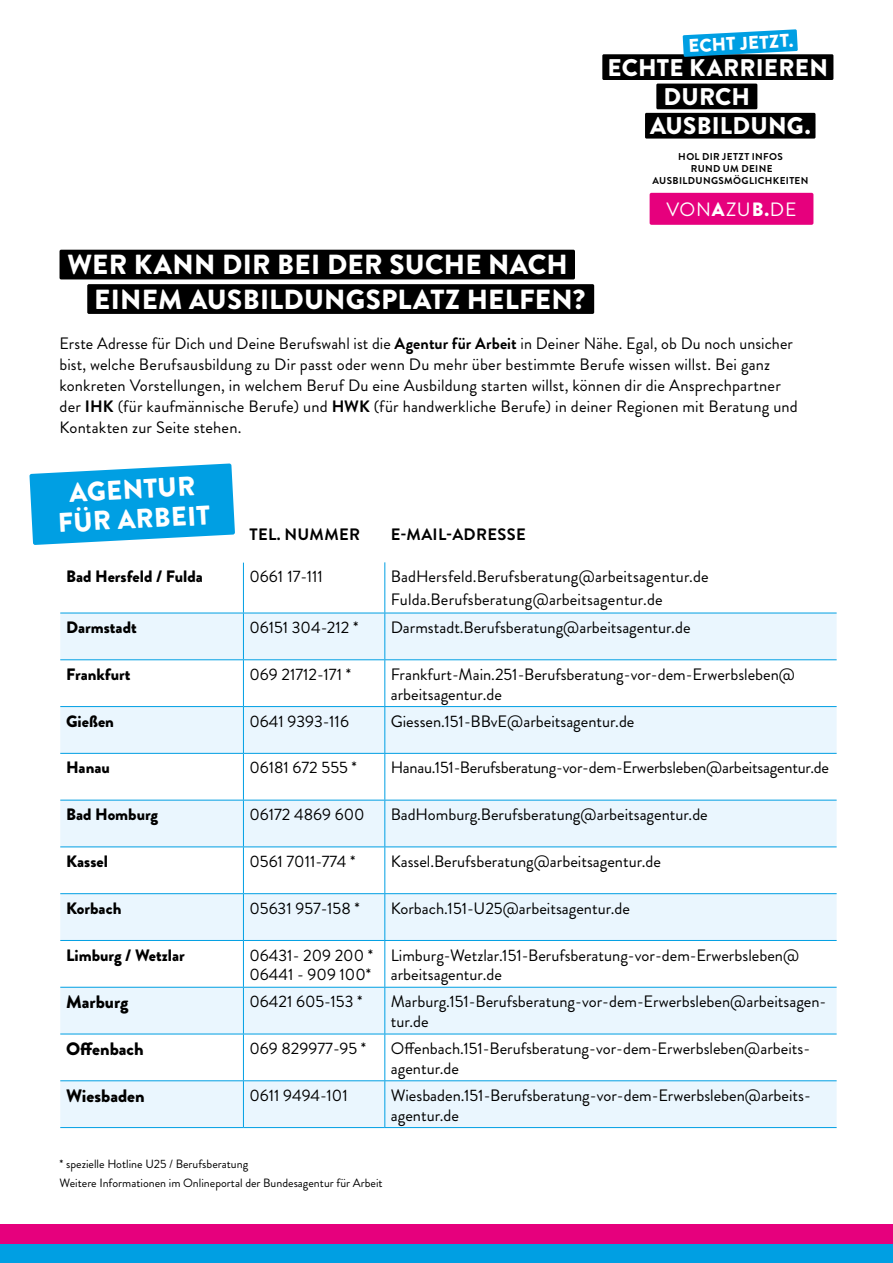
<style>
.page{position:relative;width:893px;height:1263px;background:#fff}
.page>*{position:absolute;margin:0;border:0;box-sizing:border-box;transform-origin:0 0}
.t1{font:900 27.6px/34.5px "Brandon Grotesque";letter-spacing:.01em;color:#fff}
.t2{font:900 27px/30px "Brandon Grotesque";color:#fff;text-align:center}
.t3{font:900 24.15px/29.2px "Brandon Grotesque";letter-spacing:.01em;color:#fff}
.t4{font:19.35px "Brandon Grotesque";letter-spacing:.035em;color:#fff}
.t5{font:900 18.45px "Brandon Grotesque";color:#fff}
.t6{font:900 18px "Brandon Grotesque";color:#000}
.t7{font:16.5px/19.8px "Brandon Grotesque";color:#000}
.t8{font:900 16.5px "Brandon Grotesque";color:#000}
.t9{font:700 16.5px "Brandon Grotesque";letter-spacing:.02em;color:#000}
.t10{font:12px/19.2px "Brandon Grotesque";color:#000}
.t11{font:700 9.9px/11.9px "Brandon Grotesque";letter-spacing:.035em;color:#000;text-align:center}
.s1{font-weight:900}
.s2{font-weight:700}
</style>
<div class="page">
<div style="left:650px;top:193px;width:163px;height:32px;background:#e6007d;border-radius:2px"></div>
<div style="left:0;top:1244px;width:893px;height:19px;background:#009fe3"></div>
<div style="left:0;top:1225px;width:893px;height:19px;background:#e6007d"></div>
<svg style="left:60px;top:614px;width:777px;height:513px;fill:#eaf6fe"></svg>
<hr style="left:243px;top:562px;width:1px;height:51px;background:#009fe3">
<hr style="left:60px;top:613px;width:183px;height:1px;background:#009fe3">
<hr style="left:243px;top:613px;width:142px;height:1px;background:#009fe3">
<hr style="left:243px;top:613px;width:1px;height:46px;background:#009fe3">
<hr style="left:385px;top:613px;width:452px;height:1px;background:#009fe3">
<hr style="left:60px;top:659px;width:183px;height:1px;background:#009fe3">
<hr style="left:243px;top:659px;width:142px;height:1px;background:#009fe3">
<hr style="left:243px;top:660px;width:1px;height:46px;background:#009fe3">
<hr style="left:385px;top:659px;width:452px;height:1px;background:#009fe3">
<hr style="left:243px;top:754px;width:1px;height:46px;background:#009fe3">
<hr style="left:60px;top:800px;width:183px;height:1px;background:#009fe3">
<hr style="left:243px;top:800px;width:142px;height:1px;background:#009fe3">
<hr style="left:243px;top:800px;width:1px;height:46px;background:#009fe3">
<hr style="left:385px;top:800px;width:452px;height:1px;background:#009fe3">
<hr style="left:243px;top:894px;width:1px;height:46px;background:#009fe3">
<hr style="left:243px;top:562px;width:142px;height:1px;background:#fff">
<hr style="left:60px;top:706px;width:183px;height:1px;background:#009fe3">
<hr style="left:243px;top:706px;width:142px;height:1px;background:#009fe3">
<hr style="left:385px;top:706px;width:452px;height:1px;background:#009fe3">
<hr style="left:243px;top:707px;width:1px;height:46px;background:#009fe3">
<hr style="left:60px;top:753px;width:183px;height:1px;background:#009fe3">
<hr style="left:243px;top:753px;width:142px;height:1px;background:#009fe3">
<hr style="left:385px;top:753px;width:452px;height:1px;background:#009fe3">
<hr style="left:60px;top:846px;width:183px;height:1px;background:#009fe3">
<hr style="left:243px;top:846px;width:142px;height:1px;background:#009fe3">
<hr style="left:385px;top:846px;width:452px;height:1px;background:#009fe3">
<hr style="left:243px;top:847px;width:1px;height:46px;background:#009fe3">
<hr style="left:60px;top:893px;width:183px;height:1px;background:#009fe3">
<hr style="left:243px;top:893px;width:142px;height:1px;background:#009fe3">
<hr style="left:385px;top:893px;width:452px;height:1px;background:#009fe3">
<hr style="left:60px;top:940px;width:183px;height:1px;background:#009fe3">
<hr style="left:243px;top:940px;width:142px;height:1px;background:#009fe3">
<hr style="left:385px;top:940px;width:452px;height:1px;background:#009fe3">
<hr style="left:243px;top:941px;width:1px;height:46px;background:#009fe3">
<hr style="left:243px;top:1034px;width:1px;height:46px;background:#009fe3">
<hr style="left:60px;top:987px;width:183px;height:1px;background:#009fe3">
<hr style="left:243px;top:987px;width:142px;height:1px;background:#009fe3">
<hr style="left:385px;top:987px;width:452px;height:1px;background:#009fe3">
<hr style="left:243px;top:987px;width:1px;height:47px;background:#009fe3">
<hr style="left:60px;top:1034px;width:183px;height:1px;background:#009fe3">
<hr style="left:243px;top:1034px;width:142px;height:1px;background:#009fe3">
<hr style="left:385px;top:1034px;width:452px;height:1px;background:#009fe3">
<hr style="left:60px;top:1080px;width:183px;height:1px;background:#009fe3">
<hr style="left:243px;top:1080px;width:142px;height:1px;background:#009fe3">
<hr style="left:385px;top:1080px;width:452px;height:1px;background:#009fe3">
<hr style="left:243px;top:1081px;width:1px;height:46px;background:#009fe3">
<hr style="left:60px;top:1127px;width:183px;height:1px;background:#009fe3">
<hr style="left:243px;top:1127px;width:142px;height:1px;background:#009fe3">
<hr style="left:385px;top:1127px;width:452px;height:1px;background:#009fe3">
<hr style="left:384px;top:562px;width:1px;height:51px;background:#009fe3">
<hr style="left:384px;top:613px;width:1px;height:46px;background:#009fe3">
<hr style="left:384px;top:660px;width:1px;height:46px;background:#009fe3">
<hr style="left:384px;top:707px;width:1px;height:46px;background:#009fe3">
<hr style="left:384px;top:754px;width:1px;height:46px;background:#009fe3">
<hr style="left:384px;top:800px;width:1px;height:46px;background:#009fe3">
<hr style="left:384px;top:847px;width:1px;height:46px;background:#009fe3">
<hr style="left:384px;top:894px;width:1px;height:46px;background:#009fe3">
<hr style="left:384px;top:941px;width:1px;height:46px;background:#009fe3">
<hr style="left:384px;top:987px;width:1px;height:47px;background:#009fe3">
<hr style="left:384px;top:1034px;width:1px;height:46px;background:#009fe3">
<hr style="left:384px;top:1081px;width:1px;height:46px;background:#009fe3">
<div style="left:60px;top:250px;width:515px;height:29px;background:#000;border-radius:2px"></div>
<div style="left:87px;top:284px;width:507px;height:30px;background:#000;border-radius:2px"></div>
<div style="left:645px;top:113px;width:170px;height:26px;background:#000"></div>
<div style="left:602px;top:54px;width:231px;height:26px;background:#000"></div>
<div style="left:656px;top:84px;width:101px;height:25px;background:#000"></div>
<svg style="left:683px;top:29px;width:115px;height:28px"></svg>
<svg style="left:29px;top:463px;width:206px;height:82px;background:#25ade7"></svg>
<p class="t5" style="left:688px;top:33px;width:106px;rotate:-3deg">ECHT JETZT.</p>
<h3 class="t3" style="left:663px;top:53px;width:166px;text-indent:-56px">ECHTE KARRIEREN<br>DURCH</h3>
<h3 class="t3" style="left:650px;top:111px;width:162px">AUSBILDUNG.</h3>
<h1 class="t1" style="left:94px;top:248px;width:493px;text-indent:-27px">WER KANN DIR BEI DER SUCHE NACH<br>EINEM AUSBILDUNGSPLATZ HELFEN?</h1>
<p class="t11" style="left:653px;top:151px;width:157px">HOL DIR JETZT INFOS<br>RUND UM DEINE<br>AUSBILDUNGSMÖGLICHKEITEN</p>
<p class="t4" style="left:666px;top:196px;width:132px">VON<span class="s1">A</span>ZU<span class="s1">B.</span>DE</p>
<p class="t7" style="left:60px;top:333px;width:740px;line-height:21px">Erste Adresse für Dich und Deine Berufswahl ist die <span class="s2">Agentur für Arbeit</span> in Deiner Nähe. Egal, ob Du noch unsicher bist, welche Berufsausbildung zu Dir passt oder wenn Du mehr über bestimmte Berufe wissen willst. Bei ganz konkreten Vorstellungen, in welchem Beruf Du eine Ausbildung starten willst, können dir die Ansprechpartner der <span class="s2">IHK</span> (für kaufmännische Berufe) und <span class="s2">HWK</span> (für handwerkliche Berufe) in deiner Regionen mit Beratung und Kontakten zur Seite stehen.</p>
<h2 class="t2" style="left:56px;top:478px;width:154px;rotate:-3deg">AGENTUR<br>FÜR ARBEIT</h2>
<p class="t9" style="left:250px;top:522px;width:112px">TEL. NUMMER</p>
<p class="t9" style="left:391px;top:522px;width:136px">E-MAIL-ADRESSE</p>
<p class="t8" style="left:66px;top:565px;width:138px">Bad Hersfeld / Fulda</p>
<p class="t7" style="left:249px;top:567px;width:75px">0661 17-111</p>
<p class="t7" style="left:391px;top:565px;width:319px;line-height:22.5px">BadHersfeld.Berufsberatung@arbeitsagentur.de<br>Fulda.Berufsberatung@arbeitsagentur.de</p>
<p class="t8" style="left:66px;top:616px;width:72px">Darmstadt</p>
<p class="t7" style="left:249px;top:618px;width:111px">06151 304-212 *</p>
<p class="t7" style="left:391px;top:618px;width:301px">Darmstadt.Berufsberatung@arbeitsagentur.de</p>
<p class="t8" style="left:66px;top:662px;width:66px">Frankfurt</p>
<p class="t7" style="left:249px;top:664px;width:103px">069 21712-171 *</p>
<p class="t7" style="left:391px;top:664px;width:406px">Frankfurt-Main.251-Berufsberatung-vor-dem-Erwerbsleben@ arbeitsagentur.de</p>
<p class="t8" style="left:66px;top:709px;width:49px">Gießen</p>
<p class="t7" style="left:249px;top:711px;width:101px">0641 9393-116</p>
<p class="t7" style="left:391px;top:711px;width:245px">Giessen.151-BBvE@arbeitsagentur.de</p>
<p class="t8" style="left:66px;top:756px;width:45px">Hanau</p>
<p class="t7" style="left:249px;top:758px;width:109px">06181 672 555 *</p>
<p class="t7" style="left:391px;top:758px;width:440px">Hanau.151-Berufsberatung-vor-dem-Erwerbsleben@arbeitsagentur.de</p>
<p class="t8" style="left:66px;top:803px;width:93px">Bad Homburg</p>
<p class="t7" style="left:249px;top:805px;width:117px">06172 4869 600</p>
<p class="t7" style="left:391px;top:805px;width:318px">BadHomburg.Berufsberatung@arbeitsagentur.de</p>
<p class="t8" style="left:66px;top:850px;width:43px">Kassel</p>
<p class="t7" style="left:249px;top:852px;width:108px">0561 7011-774 *</p>
<p class="t7" style="left:391px;top:852px;width:272px">Kassel.Berufsberatung@arbeitsagentur.de</p>
<p class="t8" style="left:66px;top:896px;width:57px">Korbach</p>
<p class="t7" style="left:249px;top:898px;width:112px">05631 957-158 *</p>
<p class="t7" style="left:391px;top:898px;width:241px">Korbach.151-U25@arbeitsagentur.de</p>
<p class="t8" style="left:66px;top:943px;width:120px">Limburg / Wetzlar</p>
<p class="t7" style="left:249px;top:945px;width:125px">06431- 209 200 *<br>06441 - 909 100*</p>
<p class="t7" style="left:391px;top:945px;width:410px">Limburg-Wetzlar.151-Berufsberatung-vor-dem-Erwerbsleben@ arbeitsagentur.de</p>
<p class="t6" style="left:66px;top:989px;width:64px">Marburg</p>
<p class="t7" style="left:249px;top:992px;width:115px">06421 605-153 *</p>
<p class="t7" style="left:391px;top:992px;width:437px">Marburg.151-Berufsberatung-vor-dem-Erwerbsleben@arbeitsagen&shy;tur.de</p>
<p class="t6" style="left:66px;top:1036px;width:79px">Offenbach</p>
<p class="t7" style="left:249px;top:1039px;width:118px">069 829977-95 *</p>
<p class="t7" style="left:391px;top:1039px;width:421px">Offenbach.151-Berufsberatung-vor-dem-Erwerbsleben@arbeits&shy;agentur.de</p>
<p class="t6" style="left:66px;top:1083px;width:80px">Wiesbaden</p>
<p class="t7" style="left:249px;top:1085px;width:100px">0611 9494-101</p>
<p class="t7" style="left:391px;top:1085px;width:422px">Wiesbaden.151-Berufsberatung-vor-dem-Erwerbsleben@arbeits&shy;agentur.de</p>
<p class="t10" style="left:60px;top:1154px;width:325px">* spezielle Hotline U25 / Berufsberatung<br>Weitere Informationen im Onlineportal der Bundesagentur für Arbeit</p>
</div>
